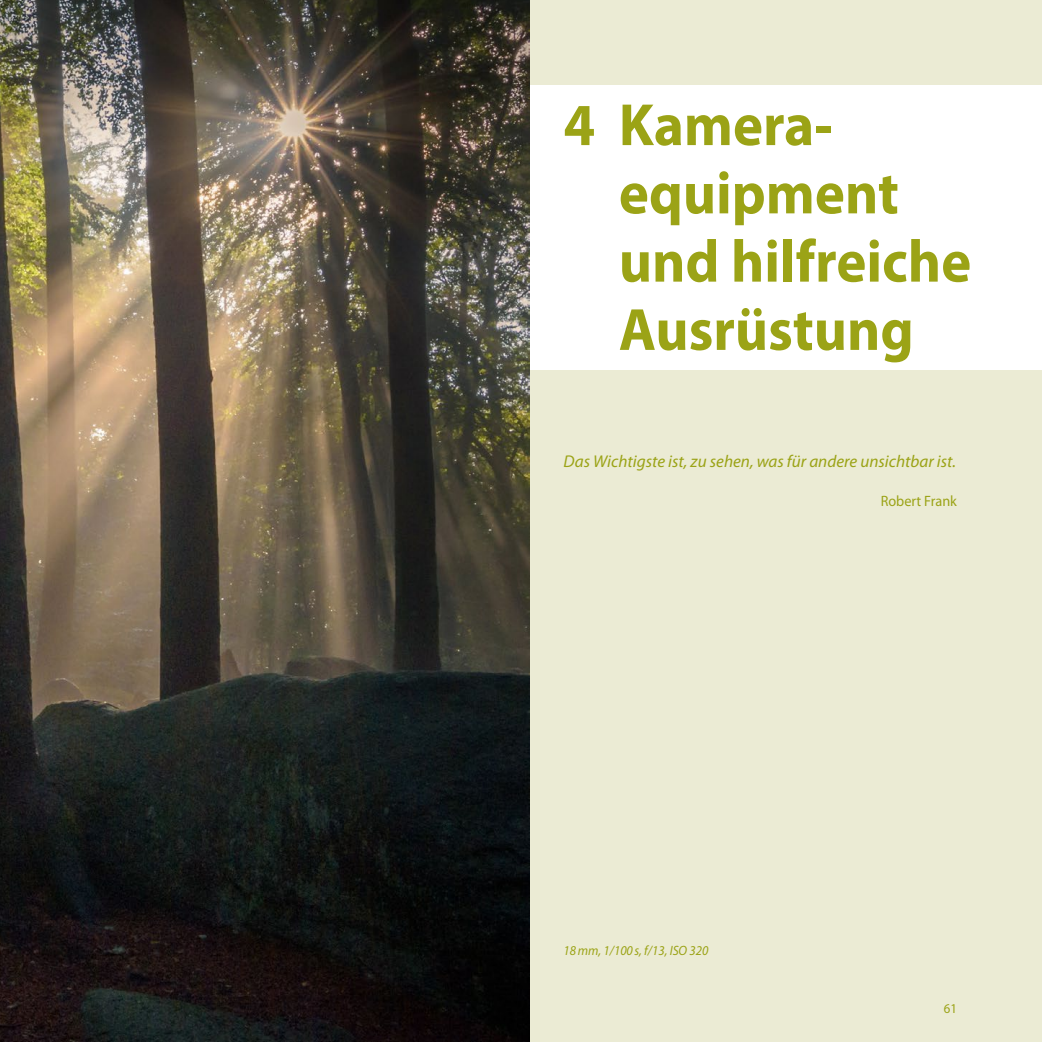
<style>
.page{position:relative;width:1042px;height:1042px;background:#fff}
.page>*{position:absolute;margin:0;border:0;box-sizing:border-box;transform-origin:0 0}
.t1{font:700 60px/68.2px "Myriad Pro";color:#9ba316;scale:.95 1}
.Einleitungstext{font:italic 17.1px "Myriad Pro";color:#9ba316}
.Autor{font:15px "Myriad Pro";color:#9ba316;scale:.95 1}
.BU_linksbündig_Grundlinie{font:italic 13.5px "Myriad Pro";color:#9ba316;scale:.95 1}
.Seitenzahl{font:13.5px "Myriad Pro";color:#9ba316;scale:.95 1}
</style>
<div class="page">
<div style="left:529px;top:0;width:513px;height:1042px;background:#ebebd4"></div>
<div style="left:529px;top:85px;width:513px;height:284px;background:#fff"></div>
<img style="left:0;top:0;width:529px;height:1042px">
<p class="t1" style="left:619px;top:89px;width:372px;text-indent:-55px">4 Kamera&shy;equipment und hilfreiche<br>Ausrüstung</p>
<p class="Einleitungstext" style="left:563px;top:451px;width:394px">Das Wichtigste ist, zu sehen, was für andere unsichtbar ist.</p>
<p class="Autor" style="left:881px;top:492px;width:82px">Robert Frank</p>
<p class="BU_linksbündig_Grundlinie" style="left:563px;top:941px;width:154px">18mm, 1/100 s, f/13, ISO 320</p>
<p class="Seitenzahl" style="left:944px;top:1000px;width:15px">61</p>
</div>
